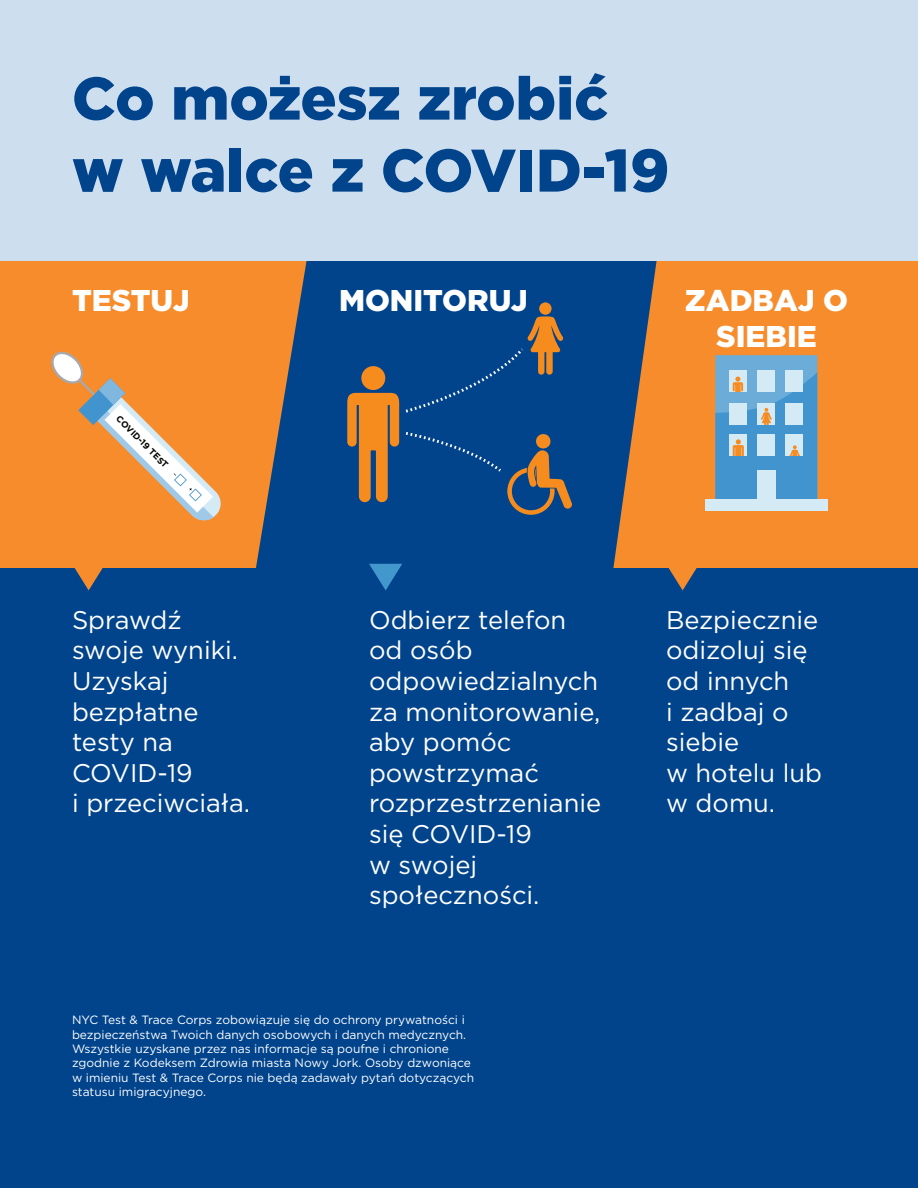
<style>
.page{position:relative;width:918px;height:1188px;background:#fff}
.page>*{position:absolute;margin:0;border:0;box-sizing:border-box;transform-origin:0 0}
.t1{font:900 60px/72px "Gotham";color:#01448c}
.t2{font:900 30px/36px "Gotham";color:#fff;text-align:center}
.t3{font:25.5px/30.6px "Gotham";color:#fff}
.t4{font:12px/14.4px "Gotham";color:#fff}
.t5{font:700 9px "Gotham";color:#050504}
</style>
<div class="page">
<div style="left:0;top:0;width:917px;height:558px;background:#cddeef"></div>
<div style="left:0;top:533px;width:917px;height:655px;background:#01448c"></div>
<div style="left:0;top:261px;width:307px;height:307px;background:#f68c2c"></div>
<svg style="left:51px;top:351px;width:170px;height:170px"></svg>
<div style="left:613px;top:261px;width:305px;height:307px;background:#f68c2c"></div>
<div style="left:705px;top:499px;width:122px;height:12px;background:#d4eaf5"></div>
<svg style="left:715px;top:355px;width:102px;height:144px;background:#77afd4"></svg>
<svg style="left:256px;top:261px;width:401px;height:307px;fill:#01448c"></svg>
<div style="left:539px;top:302px;width:13px;height:13px;background:#f68c1e;border-radius:50%"></div>
<svg style="left:347px;top:316px;width:225px;height:199px;background:#28507b"></svg>
<svg style="left:668px;top:568px;width:29px;height:22px"></svg>
<svg style="left:369px;top:564px;width:33px;height:26px"></svg>
<svg style="left:74px;top:568px;width:29px;height:22px"></svg>
<p class="t1" style="left:72px;top:62px;width:599px">Co możesz zrobić w walce z COVID-19</p>
<p class="t2" style="left:72px;top:282px;width:119px">TESTUJ</p>
<p class="t2" style="left:685px;top:282px;width:165px">ZADBAJ O<br>SIEBIE</p>
<p class="t2" style="left:339px;top:282px;width:190px">MONITORUJ</p>
<p class="t5" style="left:122px;top:414px;width:71px;rotate:45deg">COVID-19 TEST</p>
<p class="t3" style="left:72px;top:604px;width:168px">Sprawdź swoje wyniki.<br>Uzyskaj bezpłatne testy na<br>COVID-19</p>
<p class="t3" style="left:72px;top:788px;width:180px">i przeciwciała.</p>
<p class="t3" style="left:369px;top:604px;width:234px">Odbierz telefon od osób odpowiedzialnych za monitorowanie, aby pomóc powstrzymać rozprzestrzenianie się COVID-19<br>w swojej społeczności.</p>
<p class="t4" style="left:72px;top:1012px;width:404px">NYC Test &amp; Trace Corps zobowiązuje się do ochrony prywatności i bezpieczeństwa Twoich danych osobowych i danych medycznych.<br>Wszystkie uzyskane przez nas informacje są poufne i chronione zgodnie z Kodeksem Zdrowia miasta Nowy Jork. Osoby dzwoniące w imieniu Test &amp; Trace Corps nie będą zadawały pytań dotyczących statusu imigracyjnego.</p>
<p class="t3" style="left:666px;top:604px;width:158px">Bezpiecznie odizoluj się od innych<br>i zadbaj o siebie<br>w hotelu lub w domu.</p>
</div>
